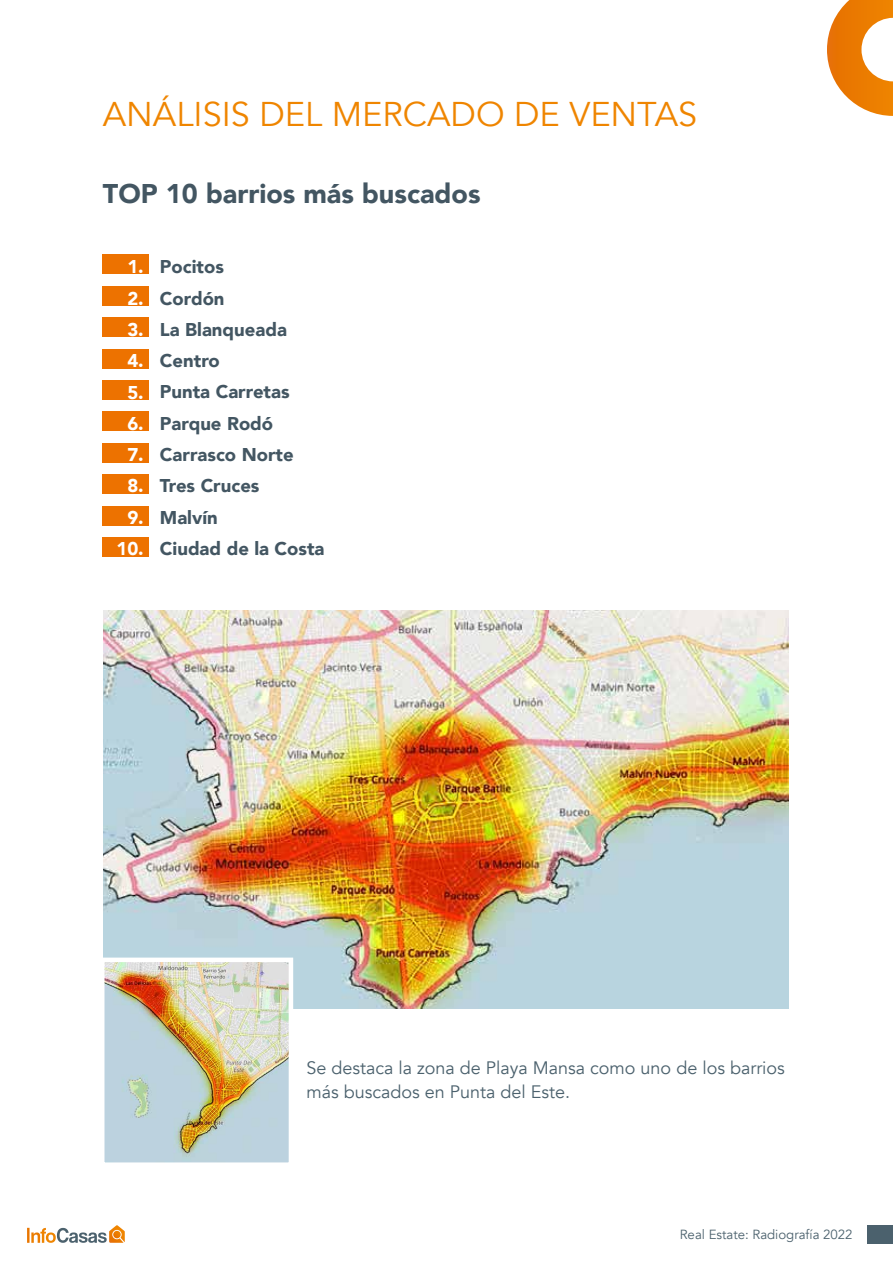
<style>
.page{position:relative;width:893px;height:1263px;background:#fff}
.page>*{position:absolute;margin:0;border:0;box-sizing:border-box;transform-origin:0 0}
.t1{font:34.35px "Avenir";color:#ef8500}
.t2{font:900 27px "Avenir";color:#435662}
.t3{font:900 18.45px/31.2px "Avenir";color:#435662}
.t4{font:900 18.45px/31.2px "Avenir";color:#fff;text-align:center}
.t5{font:18px/24px "Avenir";color:#4b616d}
.t6{font:13.2px "Avenir";color:#4b616d}
</style>
<div class="page">
<svg style="left:827px;top:0;width:66px;height:116px"></svg>
<svg style="left:27px;top:1228px;width:3px;height:15px"></svg>
<svg style="left:31px;top:1225px;width:94px;height:18px"></svg>
<div style="left:867px;top:1224px;width:26px;height:19px;background:#4b616d"></div>
<div style="left:103px;top:255px;width:46px;height:19px;background:#ed7200"></div>
<div style="left:103px;top:286px;width:46px;height:19px;background:#ed7200"></div>
<div style="left:103px;top:317px;width:46px;height:20px;background:#ed7200"></div>
<div style="left:103px;top:349px;width:46px;height:19px;background:#ed7200"></div>
<div style="left:103px;top:380px;width:46px;height:20px;background:#ed7200"></div>
<div style="left:103px;top:412px;width:46px;height:19px;background:#ed7200"></div>
<div style="left:103px;top:443px;width:46px;height:20px;background:#ed7200"></div>
<div style="left:103px;top:475px;width:46px;height:19px;background:#ed7200"></div>
<div style="left:103px;top:506px;width:46px;height:19px;background:#ed7200"></div>
<div style="left:103px;top:537px;width:46px;height:20px;background:#ed7200"></div>
<img style="left:104px;top:611px;width:684px;height:398px">
<img style="left:105px;top:962px;width:183px;height:200px">
<div style="left:100px;top:957px;width:193px;height:210px;border:4px solid #fff"></div>
<h1 class="t1" style="left:103px;top:94px;width:596px">ANÁLISIS DEL MERCADO DE VENTAS</h1>
<h2 class="t2" style="left:103px;top:170px;width:379px">TOP 10 barrios más buscados</h2>
<p class="t4" style="left:116px;top:251px;width:29px">1.<br>2.<br>3.<br>4.<br>5.<br>6.<br>7.<br>8.<br>9.<br>10.</p>
<p class="t3" style="left:160px;top:251px;width:166px">Pocitos<br>Cordón<br>La Blanqueada<br>Centro<br>Punta Carretas<br>Parque Rodó<br>Carrasco Norte<br>Tres Cruces<br>Malvín<br>Ciudad de la Costa</p>
<p class="t5" style="left:306px;top:1055px;width:480px">Se destaca la zona de Playa Mansa como uno de los barrios más buscados en Punta del Este.</p>
<p class="t6" style="left:680px;top:1226px;width:174px">Real Estate: Radiografía 2022</p>
</div>
